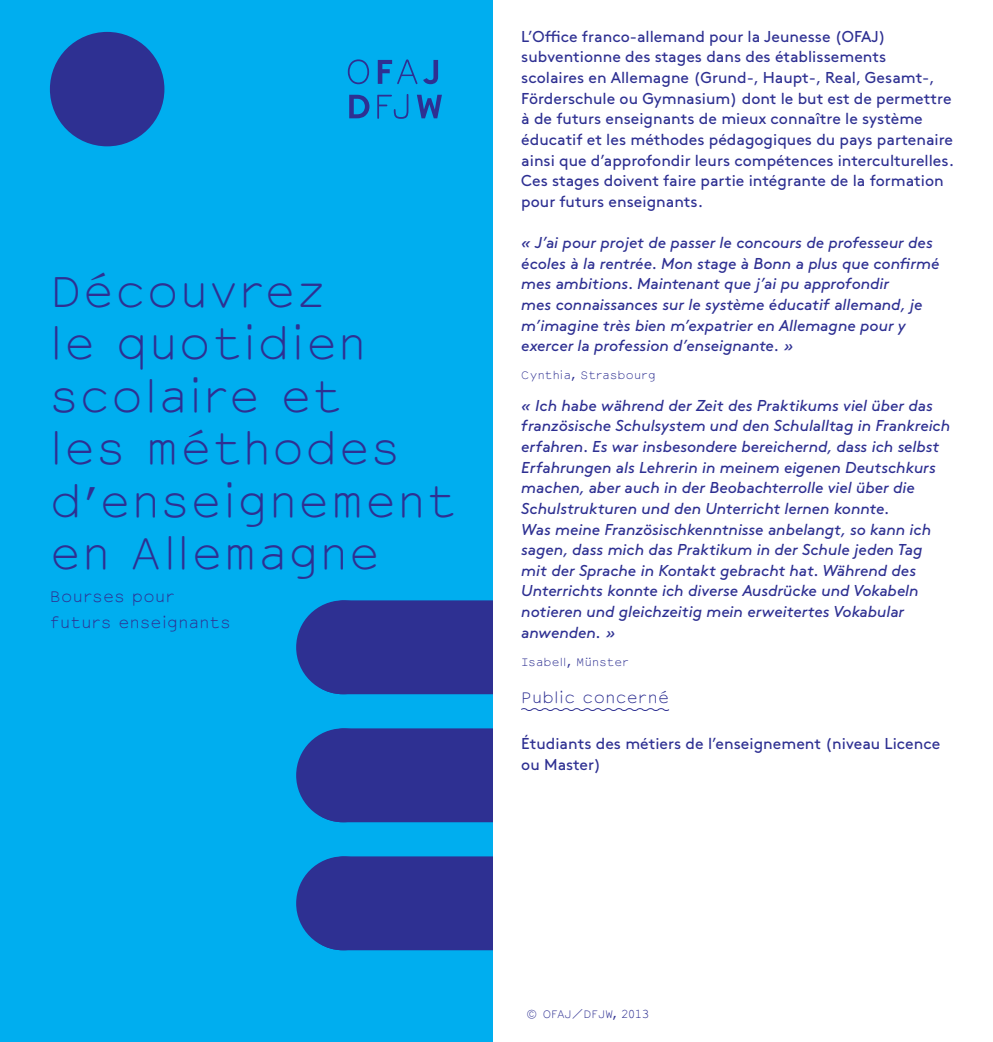
<style>
.page{position:relative;width:993px;height:1042px;background:#fff}
.page>*{position:absolute;margin:0;border:0;box-sizing:border-box;transform-origin:0 0}
.t1{font:300 42px/52.5px "Courier Sans";letter-spacing:.03em;color:#2e3092}
.t2{font:italic 15.75px/20.7px "Brown Std";letter-spacing:-.005em;color:#2e3092}
.t3{font:15.75px/20.7px "Brown Std";color:#2e3092}
.t4{font:300 14.88px/26.2px "Courier Sans";letter-spacing:.03em;color:#2e3092}
.t5{font:300 10.5px "Courier Sans";letter-spacing:.03em;color:#2e3092}
.t6{font:300 10.5px "Courier Sans";letter-spacing:-.01em;color:#2e3092}
</style>
<div class="page">
<div style="left:0;top:0;width:493px;height:1042px;background:#00aeef"></div>
<svg style="left:349px;top:95px;width:20px;height:23px"></svg>
<svg style="left:377px;top:94px;width:31px;height:25px"></svg>
<svg style="left:417px;top:95px;width:25px;height:23px"></svg>
<svg style="left:347px;top:59px;width:22px;height:25px"></svg>
<svg style="left:377px;top:59px;width:40px;height:25px"></svg>
<svg style="left:423px;top:60px;width:15px;height:24px"></svg>
<div style="left:304px;top:601px;width:262px;height:92px;background:#2e3092;border-radius:40px"></div>
<div style="left:303px;top:600px;width:264px;height:94px;border:2px solid #2e3092;border-radius:40px"></div>
<div style="left:296px;top:600px;width:94px;height:94px;background:#2e3092;border-radius:50%"></div>
<div style="left:304px;top:729px;width:262px;height:92px;background:#2e3092;border-radius:40px"></div>
<div style="left:303px;top:728px;width:264px;height:94px;border:2px solid #2e3092;border-radius:40px"></div>
<div style="left:296px;top:728px;width:94px;height:94px;background:#2e3092;border-radius:50%"></div>
<div style="left:304px;top:857px;width:262px;height:92px;background:#2e3092;border-radius:40px"></div>
<div style="left:303px;top:856px;width:264px;height:94px;border:2px solid #2e3092;border-radius:40px"></div>
<div style="left:296px;top:856px;width:94px;height:94px;background:#2e3092;border-radius:50%"></div>
<div style="left:50px;top:32px;width:114px;height:114px;background:#2e3092;border-radius:50%"></div>
<div style="left:493px;top:0;width:92px;height:1042px;background:#fff"></div>
<svg style="left:521px;top:708px;width:148px;height:3px"></svg>
<h1 class="t1" style="left:50px;top:264px;width:407px">Découvrez<br>le quotidien scolaire et<br>les méthodes d’enseignement en Allemagne</h1>
<p class="t4" style="left:50px;top:583px;width:182px">Bourses pour futurs enseignants</p>
<p class="t3" style="left:521px;top:26px;width:434px">L’Office franco-allemand pour la Jeunesse (OFAJ) subventionne des stages dans des établissements<br>scolaires en Allemagne (Grund-, Haupt-, Real, Gesamt-, Förderschule ou Gymnasium) dont le but est de permettre à de futurs enseignants de mieux connaître le système éducatif et les méthodes pédagogiques du pays partenaire ainsi que d’approfondir leurs compétences interculturelles.<br>Ces stages doivent faire partie intégrante de la formation pour futurs enseignants.</p>
<p class="t2" style="left:521px;top:232px;width:419px">« J’ai pour projet de passer le concours de professeur des écoles à la rentrée. Mon stage à Bonn a plus que confirmé mes ambitions. Maintenant que j’ai pu approfondir<br>mes connaissances sur le système éducatif allemand, je m’imagine très bien m’expatrier en Allemagne pour y exercer la profession d’enseignante. »</p>
<p class="t5" style="left:521px;top:368px;width:136px">Cynthia, Strasbourg</p>
<p class="t2" style="left:521px;top:395px;width:430px">« Ich habe während der Zeit des Praktikums viel über das französische Schulsystem und den Schulalltag in Frankreich erfahren. Es war insbesondere bereichernd, dass ich selbst Erfahrungen als Lehrerin in meinem eigenen Deutschkurs machen, aber auch in der Beobachterrolle viel über die Schulstrukturen und den Unterricht lernen konnte.<br>Was meine Französischkenntnisse anbelangt, so kann ich sagen, dass mich das Praktikum in der Schule jeden Tag mit der Sprache in Kontakt gebracht hat. Während des Unterrichts konnte ich diverse Ausdrücke und Vokabeln notieren und gleichzeitig mein erweitertes Vokabular anwenden. »</p>
<p class="t5" style="left:521px;top:654px;width:109px">Isabell, Münster</p>
<p class="t4" style="left:521px;top:684px;width:149px">Public concerné</p>
<p class="t3" style="left:521px;top:734px;width:420px">Étudiants des métiers de l’enseignement (niveau Licence ou Master)</p>
<p class="t6" style="left:526px;top:1006px;width:124px">© OFAJ/DFJW, 2013</p>
</div>
